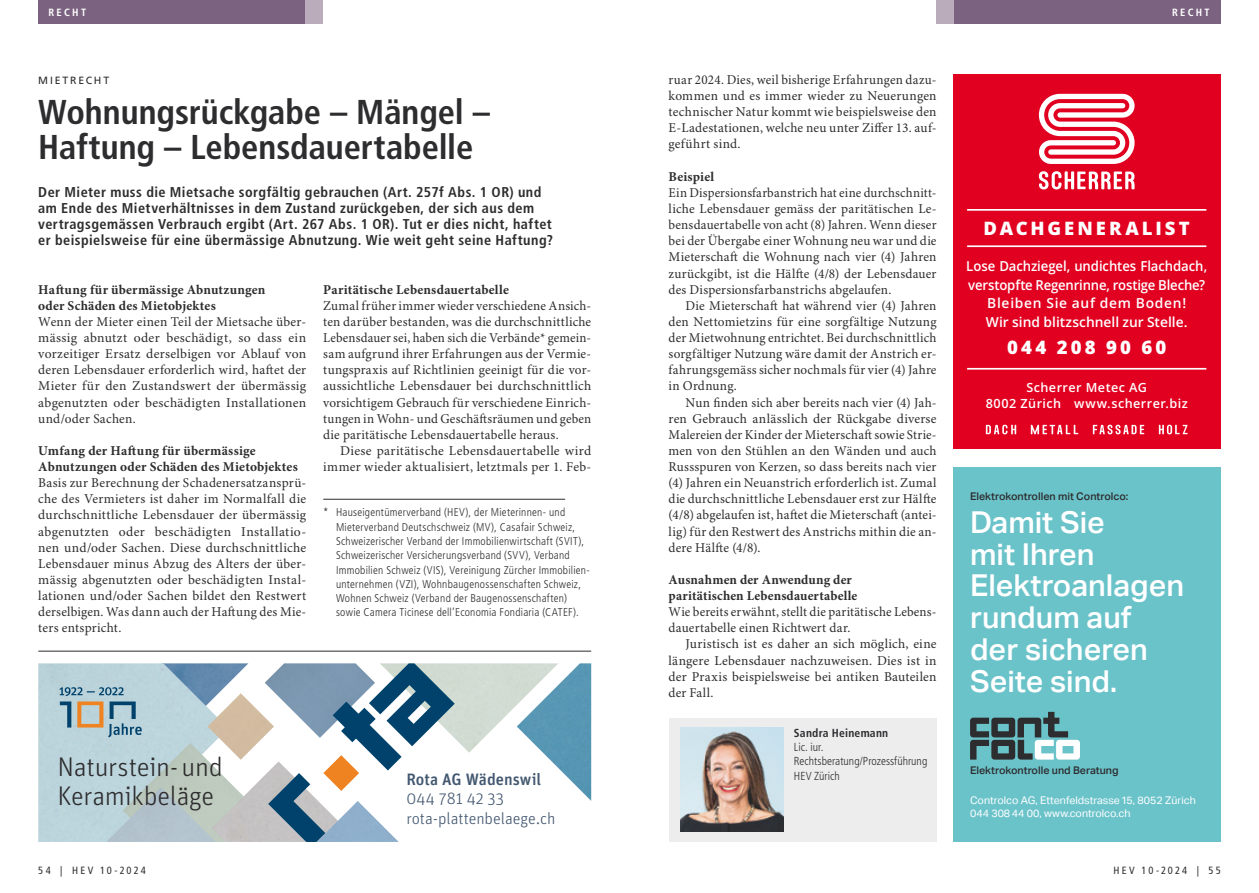
<style>
.page{position:relative;width:1259px;height:893px;background:#fff}
.page>*{position:absolute;margin:0;border:0;box-sizing:border-box;transform-origin:0 0}
.t1{font:700 condensed 34.5px/35.2px "Frutiger LT Std";color:#2d2c2e}
.t2{font:500 30.15px/31.7px "Aktiv Grotesk";color:#fff}
.t3{font:300 27px/28.5px "Unit";letter-spacing:-.01em;color:#2d2c2e}
.t4{font:800 18.6px "Open Sans";letter-spacing:.165em;color:#fff}
.t5{font:300 16.5px/19.5px "Unit";color:#425770}
.t6{font:700 condensed 14.25px/16.2px "Frutiger LT";letter-spacing:.03em;color:#2d2c2e}
.t7{font:600 13.8px/18.6px "Open Sans";letter-spacing:-.005em;color:#fff;text-align:center;scale:.95 1}
.t8{font:13.5px/16px "Minion Pro";letter-spacing:.015em;color:#2d2c2e}
.t9{font:13.5px "Minion Pro";letter-spacing:.015em;color:#2d2c2e;scale:.96 1}
.t10{font:700 13.5px "Minion Pro";letter-spacing:.015em;color:#2d2c2e}
.t11{font:600 12.6px/16.2px "Open Sans";letter-spacing:.035em;color:#fff;text-align:center}
.t12{font:300 condensed 11.7px/14.2px "Frutiger LT Std";color:#2d2c2e}
.t13{font:300 condensed 11.25px/14.2px "Frutiger LT Std";letter-spacing:.02em;color:#2d2c2e}
.t14{font:10.5px/13.6px "Aktiv Grotesk";color:#fff}
.t15{font:500 10.5px "Aktiv Grotesk";color:#2d2c2e}
.t16{font:condensed 10.5px "Frutiger LT";letter-spacing:.205em;color:#2d2c2e}
.t17{font:700 condensed 10.5px "Frutiger LT";letter-spacing:.22em;color:#fff}
.t18{font:10.5px "Frutiger LT";letter-spacing:.17em;color:#2d2c2e}
.s1{font-weight:700}
.s2{font-family:"Unit OT";font-weight:500}
</style>
<div class="page">
<div style="left:953px;top:0;width:267px;height:23px;background:#7b6280"></div>
<div style="left:936px;top:0;width:17px;height:23px;background:#bbacbb"></div>
<div style="left:668px;top:719px;width:268px;height:123px;background:#ededee"></div>
<img style="left:680px;top:728px;width:104px;height:104px">
<div style="left:952px;top:74px;width:268px;height:374px;background:#e10020"></div>
<hr style="left:967px;top:209px;width:239px;height:2px;background:#fff">
<hr style="left:967px;top:245px;width:239px;height:2px;background:#fff">
<hr style="left:967px;top:368px;width:239px;height:2px;background:#fff">
<svg style="left:986px;top:94px;width:148px;height:340px"></svg>
<svg style="left:994px;top:425px;width:193px;height:9px"></svg>
<div style="left:952px;top:468px;width:268px;height:374px;background:#6bc3ca"></div>
<svg style="left:970px;top:712px;width:110px;height:48px"></svg>
<div style="left:38px;top:0;width:267px;height:23px;background:#7b6280"></div>
<div style="left:305px;top:0;width:17px;height:23px;background:#bbacbb"></div>
<hr style="left:38px;top:651px;width:553px;height:1px;background:#2d2c2e">
<hr style="left:323px;top:499px;width:242px;height:1px;background:#2d2c2e">
<img style="left:228px;top:663px;width:20px;height:21px">
<img style="left:38px;top:663px;width:190px;height:179px">
<img style="left:207px;top:693px;width:58px;height:50px">
<img style="left:265px;top:679px;width:3px;height:57px">
<img style="left:123px;top:743px;width:135px;height:44px">
<img style="left:212px;top:761px;width:56px;height:81px">
<img style="left:455px;top:663px;width:62px;height:90px">
<img style="left:517px;top:663px;width:74px;height:138px">
<img style="left:106px;top:787px;width:110px;height:55px">
<svg style="left:59px;top:687px;width:83px;height:50px;background:#a0b5b9"></svg>
<svg style="left:268px;top:663px;width:187px;height:179px"></svg>
<p class="t17" style="left:48px;top:6px;width:39px">RECHT</p>
<p class="t18" style="left:38px;top:75px;width:72px">MIETRECHT</p>
<p class="t1" style="left:38px;top:94px;width:453px">Wohnungsrückgabe – Mängel –<br>Haftung – Lebensdauertabelle</p>
<p class="t6" style="left:38px;top:184px;width:516px">Der Mieter muss die Mietsache sorgfältig gebrauchen (Art. 257f Abs. 1 OR) und am Ende des Mietverhältnisses in dem Zustand zurückgeben, der sich aus dem vertragsgemässen Verbrauch ergibt (Art. 267 Abs. 1 OR). Tut er dies nicht, haftet er beispielsweise für eine übermässige Abnutzung. Wie weit geht seine Haftung?</p>
<p class="t8" style="left:38px;top:282px;width:269px"><span class="s1">Haftung für übermässige Abnutzungen<br>oder Schäden des Mietobjektes<br></span>Wenn der Mieter einen Teil der Mietsache über&shy;mässig abnutzt oder beschädigt, so dass ein vorzeitiger Ersatz derselbigen vor Ablauf von deren Lebensdauer erforderlich wird, haftet der Mieter für den Zustandswert der übermässig abgenutzten oder beschädigten Installationen und/oder Sachen.</p>
<p class="t8" style="left:38px;top:443px;width:269px"><span class="s1">Umfang der Haftung für übermässige Abnutzungen oder Schäden des Mietobjektes </span>Basis zur Berechnung der Schadenersatzansprü&shy;che des Vermieters ist daher im Normalfall die durchschnittliche Lebensdauer der übermässig abgenutzten oder beschädigten Installatio&shy;nen und/oder Sachen. Diese durchschnittliche Lebensdauer minus Abzug des Alters der über&shy;mässig abgenutzten oder beschädigten Instal&shy;lationen und/oder Sachen bildet den Restwert derselbigen. Was dann auch der Haftung des Mie&shy;ters entspricht.</p>
<p class="t10" style="left:323px;top:281px;width:187px">Paritätische Lebensdauertabelle</p>
<p class="t8" style="left:323px;top:298px;width:269px">Zumal früher immer wieder verschiedene Ansich-</p>
<p class="t8" style="left:323px;top:314px;width:269px">ten darüber bestanden, was die durchschnittliche</p>
<p class="t9" style="left:323px;top:330px;width:281px">Lebensdauer sei, haben sich die Verbände* gemein-</p>
<p class="t8" style="left:323px;top:346px;width:269px">sam aufgrund ihrer Erfahrungen aus der Vermie-</p>
<p class="t8" style="left:323px;top:362px;width:269px">tungspraxis auf Richtlinien geeinigt für die vor-</p>
<p class="t8" style="left:323px;top:379px;width:269px">aussichtliche Lebensdauer bei durchschnittlich</p>
<p class="t8" style="left:323px;top:395px;width:269px">vorsichtigem Gebrauch für verschiedene Einrich-</p>
<p class="t9" style="left:323px;top:410px;width:281px">tungen in Wohn- und Geschäftsräumen und geben</p>
<p class="t8" style="left:323px;top:427px;width:237px">die paritätische Lebensdauertabelle heraus.</p>
<p class="t8" style="left:340px;top:443px;width:252px">Diese paritätische Lebensdauertabelle wird</p>
<p class="t8" style="left:323px;top:459px;width:269px">immer wieder aktualisiert, letztmals per 1. Feb-</p>
<p class="t13" style="left:336px;top:506px;width:255px;text-indent:-13px">* Hauseigentümerverband (HEV), der Mieterinnen- und Mieterverband Deutschschweiz (MV), Casafair Schweiz, Schweizerischer Verband der Immobilienwirtschaft (SVIT), Schweizerischer Versicherungsverband (SVV), Verband Immobilien Schweiz (VIS), Vereinigung Zürcher Immobilien&shy;unternehmen (VZI), Wohnbaugenossenschaften Schweiz, Wohnen Schweiz (Verband der Baugenossenschaften) sowie Camera Ticinese dell’Economia Fondiaria (CATEF).</p>
<p class="t3" style="left:57px;top:752px;width:167px">Naturstein-und<br>Keramikbeläge</p>
<p class="t16" style="left:38px;top:864px;width:109px">54 | HEV 10-2024</p>
<p class="t5" style="left:406px;top:769px;width:150px"><span class="s2">Rota AG Wädenswil<br></span>044 781 42 33 rota-plattenbelaege.ch</p>
<p class="t8" style="left:668px;top:72px;width:269px;text-align:justify">ruar 2024. Dies, weil bisherige Erfahrungen dazu&shy;kommen und es immer wieder zu Neuerungen technischer Natur kommt wie beispielsweise den E-Ladestationen, welche neu unter Ziffer 13. auf&shy;geführt sind.</p>
<p class="t10" style="left:668px;top:168px;width:47px">Beispiel</p>
<p class="t9" style="left:668px;top:184px;width:281px">Ein Dispersionsfarbanstrich hat eine durchschnitt-</p>
<p class="t8" style="left:668px;top:201px;width:269px">liche Lebensdauer gemäss der paritätischen Le-</p>
<p class="t8" style="left:668px;top:217px;width:269px">bensdauertabelle von acht (8) Jahren. Wenn dieser</p>
<p class="t8" style="left:668px;top:233px;width:269px">bei der Übergabe einer Wohnung neu war und die</p>
<p class="t8" style="left:668px;top:250px;width:269px">Mieterschaft die Wohnung nach vier (4) Jahren</p>
<p class="t8" style="left:668px;top:266px;width:269px">zurückgibt, ist die Hälfte (4/8) der Lebensdauer</p>
<p class="t8" style="left:668px;top:282px;width:224px">des Dispersionsfarbanstrichs abgelaufen.</p>
<p class="t8" style="left:685px;top:298px;width:252px">Die Mieterschaft hat während vier (4) Jahren</p>
<p class="t8" style="left:668px;top:314px;width:269px">den Nettomietzins für eine sorgfältige Nutzung</p>
<p class="t8" style="left:668px;top:330px;width:269px">der Mietwohnung entrichtet. Bei durchschnittlich</p>
<p class="t8" style="left:668px;top:346px;width:269px">sorgfältiger Nutzung wäre damit der Anstrich er-</p>
<p class="t8" style="left:668px;top:362px;width:269px">fahrungsgemäss sicher nochmals für vier (4) Jahre</p>
<p class="t8" style="left:668px;top:379px;width:70px">in Ordnung.</p>
<p class="t8" style="left:685px;top:395px;width:252px">Nun finden sich aber bereits nach vier (4) Jah-</p>
<p class="t8" style="left:668px;top:411px;width:269px">ren Gebrauch anlässlich der Rückgabe diverse</p>
<p class="t9" style="left:668px;top:426px;width:281px">Malereien der Kinder der Mieterschaft sowie Strie-</p>
<p class="t8" style="left:668px;top:443px;width:269px">men von den Stühlen an den Wänden und auch</p>
<p class="t8" style="left:668px;top:459px;width:269px">Russspuren von Kerzen, so dass bereits nach vier</p>
<p class="t8" style="left:668px;top:475px;width:269px">(4) Jahren ein Neuanstrich erforderlich ist. Zumal</p>
<p class="t8" style="left:668px;top:491px;width:269px">die durchschnittliche Lebensdauer erst zur Hälfte</p>
<p class="t8" style="left:668px;top:508px;width:269px">(4/8) abgelaufen ist, haftet die Mieterschaft (antei-</p>
<p class="t8" style="left:668px;top:524px;width:269px">lig) für den Restwert des Anstrichs mithin die an-</p>
<p class="t8" style="left:668px;top:540px;width:93px">dere Hälfte (4/8).</p>
<p class="t10" style="left:668px;top:571px;width:185px">Ausnahmen der Anwendung der</p>
<p class="t10" style="left:668px;top:588px;width:190px">paritätischen Lebensdauertabelle</p>
<p class="t8" style="left:668px;top:604px;width:269px">Wie bereits erwähnt, stellt die paritätische Lebens-</p>
<p class="t8" style="left:668px;top:620px;width:183px">dauertabelle einen Richtwert dar.</p>
<p class="t8" style="left:685px;top:637px;width:252px">Juristisch ist es daher an sich möglich, eine</p>
<p class="t8" style="left:668px;top:653px;width:269px">längere Lebensdauer nachzuweisen. Dies ist in</p>
<p class="t8" style="left:668px;top:669px;width:269px">der Praxis beispielsweise bei antiken Bauteilen</p>
<p class="t8" style="left:668px;top:685px;width:46px">der Fall.</p>
<p class="t12" style="left:794px;top:726px;width:135px"><span class="s1">Sandra Heinemann<br></span>Lic. iur.<br>Rechtsberatung/Prozessführung<br>HEV Zürich</p>
<p class="t17" style="left:1172px;top:6px;width:39px">RECHT</p>
<p class="t4" style="left:983px;top:214px;width:208px">DACHGENERALIST</p>
<p class="t7" style="left:966px;top:256px;width:255px">Lose Dachziegel, undichtes Flachdach, verstopfte Regenrinne, rostige Bleche?<br>Bleiben Sie auf dem Boden!<br>Wir sind blitzschnell zur Stelle.</p>
<p class="t4" style="left:1007px;top:333px;width:161px">044 208 90 60</p>
<p class="t11" style="left:985px;top:379px;width:203px">Scherrer Metec AG<br>8002 Zürich www.scherrer.biz</p>
<p class="t15" style="left:970px;top:490px;width:160px">Elektrokontrollen mit Controlco:</p>
<p class="t2" style="left:970px;top:507px;width:215px">Damit Sie<br>mit Ihren<br>Elektroanlagen rundum auf der sicheren<br>Seite sind.</p>
<p class="t15" style="left:970px;top:764px;width:150px">Elektrokontrolle und Beratung</p>
<p class="t14" style="left:970px;top:793px;width:227px">Controlco AG, Ettenfeldstrasse 15, 8052 Zürich<br>044 308 44 00, www.controlco.ch</p>
<p class="t16" style="left:1113px;top:864px;width:109px">HEV 10-2024 | 55</p>
</div>
